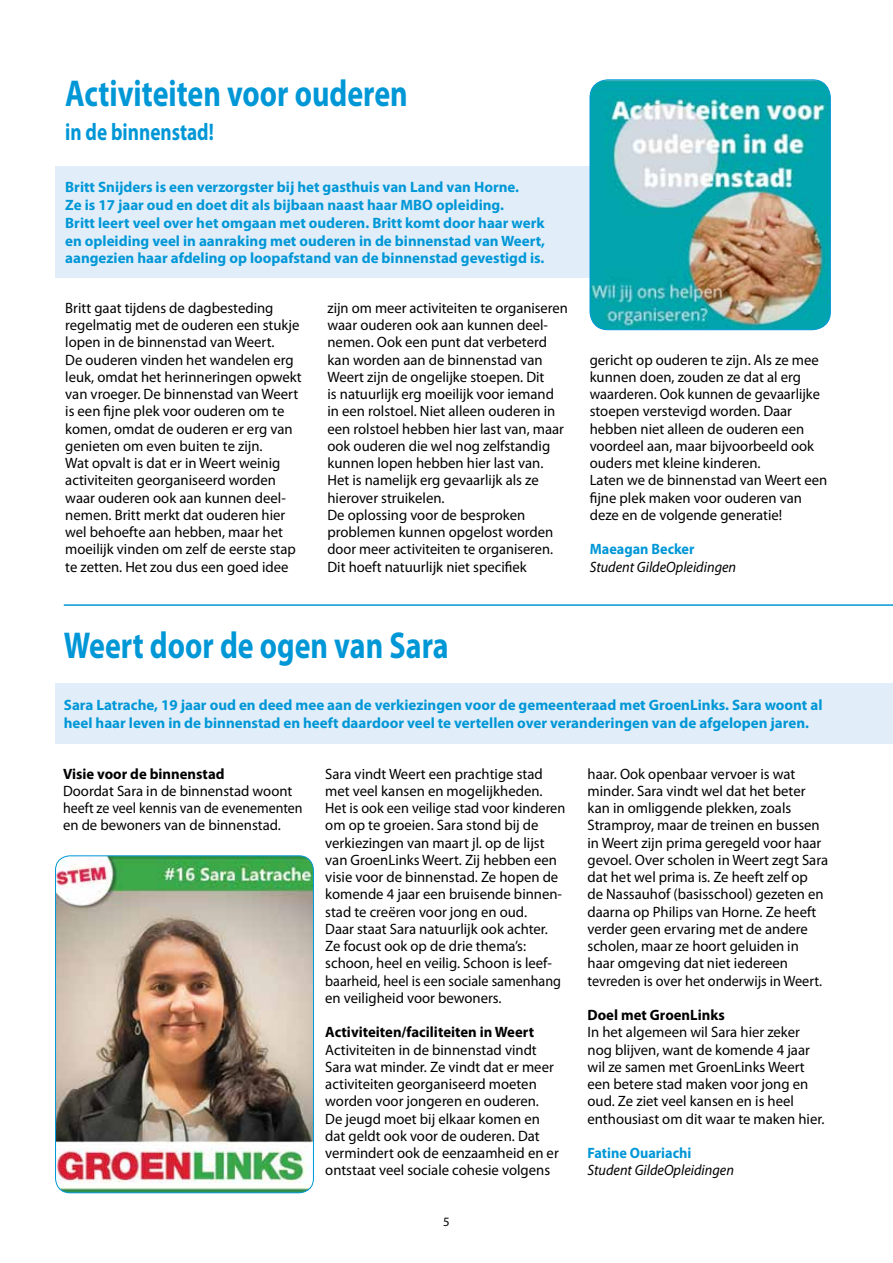
<style>
.page{position:relative;width:893px;height:1263px;background:#fff}
.page>*{position:absolute;margin:0;border:0;box-sizing:border-box;transform-origin:0 0}
.t1{font:700 37.5px "Myriad Pro";color:#0097d7;scale:.8 1}
.t2{font:700 24px "Myriad Pro";color:#0097d7;scale:.8 1}
.t3{font:15px/17.2px "Myriad Pro";color:#000}
.t4{font:700 15px/17.7px "Myriad Pro";color:#0097d7}
.t5{font:700 15px "Myriad Pro";color:#000}
.t6{font:italic 15px "Myriad Pro";color:#000;scale:.95 1}
.t7{font:700 15px "Myriad Pro";color:#0097d7;scale:.95 1}
.t8{font:12.75px "Myriad Pro";color:#000}
</style>
<div class="page">
<div style="left:55px;top:166px;width:774px;height:112px;background:#e1eef9"></div>
<div style="left:55px;top:684px;width:838px;height:60px;background:#e1eef9"></div>
<hr style="left:64px;top:604px;width:829px;height:2px;background:#0097d7">
<img style="left:590px;top:80px;width:240px;height:250px">
<div style="left:590px;top:79px;width:241px;height:251px;border:1px solid #0097d7;border-radius:18px"></div>
<img style="left:56px;top:856px;width:257px;height:337px">
<div style="left:55px;top:855px;width:259px;height:338px;border:1px solid #0097d7;border-radius:14px"></div>
<h1 class="t1" style="left:65px;top:69px;width:430px">Activiteiten voor ouderen</h1>
<h2 class="t2" style="left:65px;top:117px;width:187px">in de binnenstad!</h2>
<p class="t4" style="left:65px;top:178px;width:481px">Britt Snijders is een verzorgster bij het gasthuis van Land van Horne.<br>Ze is 17 jaar oud en doet dit als bijbaan naast haar MBO opleiding.<br>Britt leert veel over het omgaan met ouderen. Britt komt door haar werk en opleiding veel in aanraking met ouderen in de binnenstad van Weert, aangezien haar afdeling op loopafstand van de binnenstad gevestigd is.</p>
<p class="t3" style="left:65px;top:299px;width:238px">Britt gaat tijdens de dagbesteding regelmatig met de ouderen een stukje lopen in de binnenstad van Weert.<br>De ouderen vinden het wandelen erg leuk, omdat het herinneringen opwekt van vroeger. De binnenstad van Weert is een fijne plek voor ouderen om te komen, omdat de ouderen er erg van genieten om even buiten te zijn.<br>Wat opvalt is dat er in Weert weinig activiteiten georganiseerd worden waar ouderen ook aan kunnen deel&shy;nemen. Britt merkt dat ouderen hier wel behoefte aan hebben, maar het moeilijk vinden om zelf de eerste stap te zetten. Het zou dus een goed idee</p>
<p class="t3" style="left:327px;top:299px;width:242px">zijn om meer activiteiten te organiseren waar ouderen ook aan kunnen deel&shy;nemen. Ook een punt dat verbeterd kan worden aan de binnenstad van Weert zijn de ongelijke stoepen. Dit<br>is natuurlijk erg moeilijk voor iemand in een rolstoel. Niet alleen ouderen in een rolstoel hebben hier last van, maar ook ouderen die wel nog zelfstandig kunnen lopen hebben hier last van.<br>Het is namelijk erg gevaarlijk als ze hierover struikelen.<br>De oplossing voor de besproken problemen kunnen opgelost worden door meer activiteiten te organiseren.<br>Dit hoeft natuurlijk niet specifiek</p>
<p class="t3" style="left:590px;top:351px;width:239px">gericht op ouderen te zijn. Als ze mee kunnen doen, zouden ze dat al erg waarderen. Ook kunnen de gevaarlijke stoepen verstevigd worden. Daar hebben niet alleen de ouderen een voordeel aan, maar bijvoorbeeld ook ouders met kleine kinderen.<br>Laten we de binnenstad van Weert een fijne plek maken voor ouderen van deze en de volgende generatie!</p>
<p class="t7" style="left:590px;top:539px;width:112px">Maeagan Becker</p>
<p class="t6" style="left:590px;top:557px;width:156px">Student GildeOpleidingen</p>
<h1 class="t1" style="left:64px;top:621px;width:482px">Weert door de ogen van Sara</h1>
<p class="t4" style="left:64px;top:696px;width:760px">Sara Latrache, 19 jaar oud en deed mee aan de verkiezingen voor de gemeenteraad met GroenLinks. Sara woont al heel haar leven in de binnenstad en heeft daardoor veel te vertellen over veranderingen van de afgelopen jaren.</p>
<p class="t5" style="left:63px;top:764px;width:163px">Visie voor de binnenstad</p>
<p class="t3" style="left:63px;top:782px;width:241px">Doordat Sara in de binnenstad woont heeft ze veel kennis van de evenementen en de bewoners van de binnenstad.</p>
<p class="t3" style="left:325px;top:765px;width:241px">Sara vindt Weert een prachtige stad met veel kansen en mogelijkheden.<br>Het is ook een veilige stad voor kinderen om op te groeien. Sara stond bij de verkiezingen van maart jl. op de lijst van GroenLinks Weert. Zij hebben een visie voor de binnenstad. Ze hopen de komende 4 jaar een bruisende binnen&shy;stad te creëren voor jong en oud.<br>Daar staat Sara natuurlijk ook achter.<br>Ze focust ook op de drie thema’s: schoon, heel en veilig. Schoon is leef&shy;baarheid, heel is een sociale samenhang en veiligheid voor bewoners.</p>
<p class="t5" style="left:325px;top:1022px;width:210px">Activiteiten/faciliteiten in Weert</p>
<p class="t3" style="left:325px;top:1041px;width:235px">Activiteiten in de binnenstad vindt Sara wat minder. Ze vindt dat er meer activiteiten georganiseerd moeten worden voor jongeren en ouderen.<br>De jeugd moet bij elkaar komen en dat geldt ook voor de ouderen. Dat vermindert ook de eenzaamheid en er ontstaat veel sociale cohesie volgens</p>
<p class="t8" style="left:443px;top:1213px;width:8px">5</p>
<p class="t3" style="left:587px;top:765px;width:242px">haar. Ook openbaar vervoer is wat minder. Sara vindt wel dat het beter kan in omliggende plekken, zoals Stramproy, maar de treinen en bussen in Weert zijn prima geregeld voor haar gevoel. Over scholen in Weert zegt Sara dat het wel prima is. Ze heeft zelf op<br>de Nassauhof (basisschool) gezeten en daarna op Philips van Horne. Ze heeft verder geen ervaring met de andere scholen, maar ze hoort geluiden in haar omgeving dat niet iedereen tevreden is over het onderwijs in Weert.</p>
<p class="t5" style="left:587px;top:1005px;width:139px">Doel met GroenLinks</p>
<p class="t3" style="left:587px;top:1023px;width:238px">In het algemeen wil Sara hier zeker nog blijven, want de komende 4 jaar wil ze samen met GroenLinks Weert een betere stad maken voor jong en oud. Ze ziet veel kansen en is heel enthousiast om dit waar te maken hier.</p>
<p class="t7" style="left:587px;top:1143px;width:111px">Fatine Ouariachi</p>
<p class="t6" style="left:587px;top:1161px;width:156px">Student GildeOpleidingen</p>
</div>
